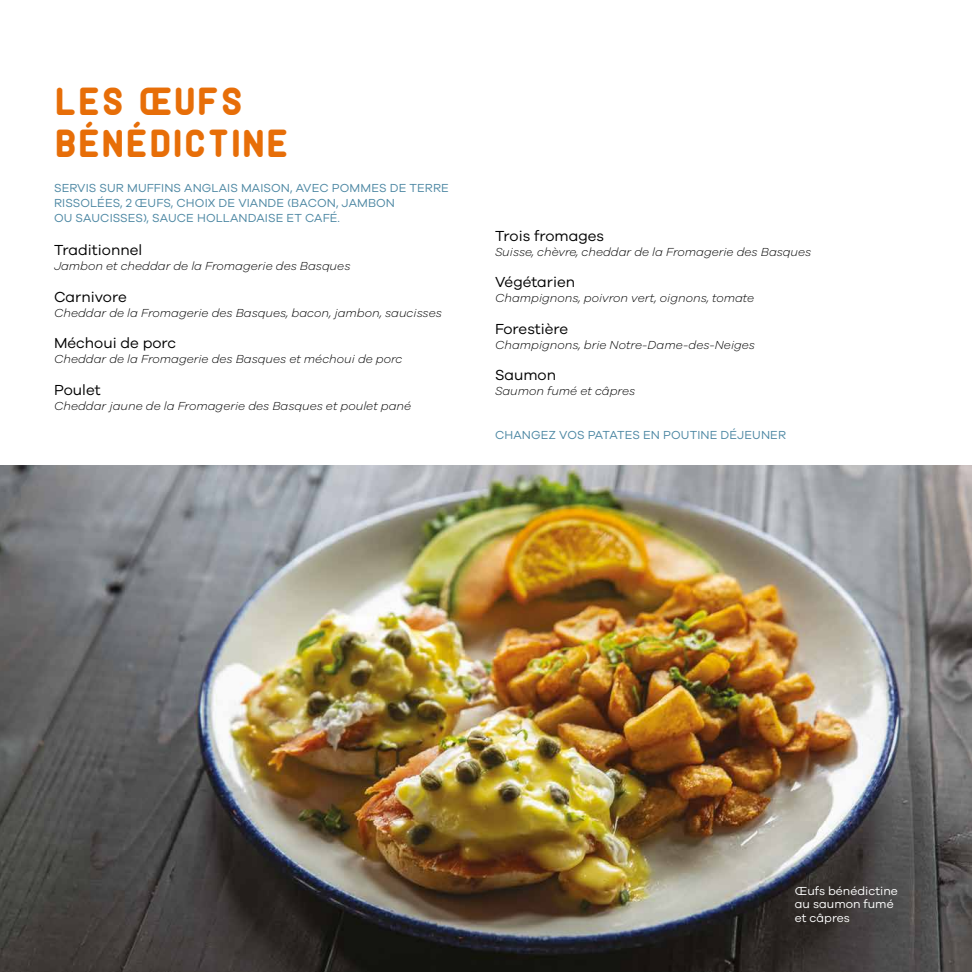
<style>
.page{position:relative;width:972px;height:972px;background:#fff}
.page>*{position:absolute;margin:0;border:0;box-sizing:border-box;transform-origin:0 0}
.t1{font:39px/42px "Bon Voyage";color:#e76e08}
.t2{font:15px "Galano Grotesque";color:#000}
.t3{font:italic 300 12px "Galano Grotesque";color:#000}
.t4{font:12px/15px "Galano Grotesque";letter-spacing:.01em;color:#4c87a3}
.t5{font:12px/13.5px "Galano Grotesque";color:#fff}
</style>
<div class="page">
<img style="left:0;top:465px;width:972px;height:507px">
<h1 class="t1" style="left:54px;top:81px;width:237px">LES ŒUFS<br>BÉNÉDICTINE</h1>
<p class="t4" style="left:54px;top:180px;width:396px">SERVIS SUR MUFFINS ANGLAIS MAISON, AVEC POMMES DE TERRE<br>RISSOLÉES, 2 ŒUFS, CHOIX DE VIANDE (BACON, JAMBON<br>OU SAUCISSES), SAUCE HOLLANDAISE ET CAFÉ.</p>
<p class="t2" style="left:54px;top:241px;width:90px">Traditionnel</p>
<p class="t3" style="left:54px;top:259px;width:298px">Jambon et cheddar de la Fromagerie des Basques</p>
<p class="t2" style="left:54px;top:288px;width:74px">Carnivore</p>
<p class="t3" style="left:54px;top:306px;width:389px">Cheddar de la Fromagerie des Basques, bacon, jambon, saucisses</p>
<p class="t2" style="left:54px;top:334px;width:124px">Méchoui de porc</p>
<p class="t3" style="left:54px;top:352px;width:350px">Cheddar de la Fromagerie des Basques et méchoui de porc</p>
<p class="t2" style="left:54px;top:381px;width:48px">Poulet</p>
<p class="t3" style="left:54px;top:399px;width:359px">Cheddar jaune de la Fromagerie des Basques et poulet pané</p>
<p class="t2" style="left:495px;top:227px;width:111px">Trois fromages</p>
<p class="t3" style="left:495px;top:244px;width:318px">Suisse, chèvre, cheddar de la Fromagerie des Basques</p>
<p class="t2" style="left:495px;top:273px;width:82px">Végétarien</p>
<p class="t3" style="left:495px;top:291px;width:261px">Champignons, poivron vert, oignons, tomate</p>
<p class="t2" style="left:495px;top:320px;width:75px">Forestière</p>
<p class="t3" style="left:495px;top:337px;width:262px">Champignons, brie Notre-Dame-des-Neiges</p>
<p class="t2" style="left:495px;top:366px;width:63px">Saumon</p>
<p class="t3" style="left:495px;top:384px;width:142px">Saumon fumé et câpres</p>
<p class="t4" style="left:495px;top:427px;width:293px">CHANGEZ VOS PATATES EN POUTINE DÉJEUNER</p>
<p class="t5" style="left:795px;top:884px;width:104px">Œufs bénédictine au saumon fumé et câpres</p>
</div>
